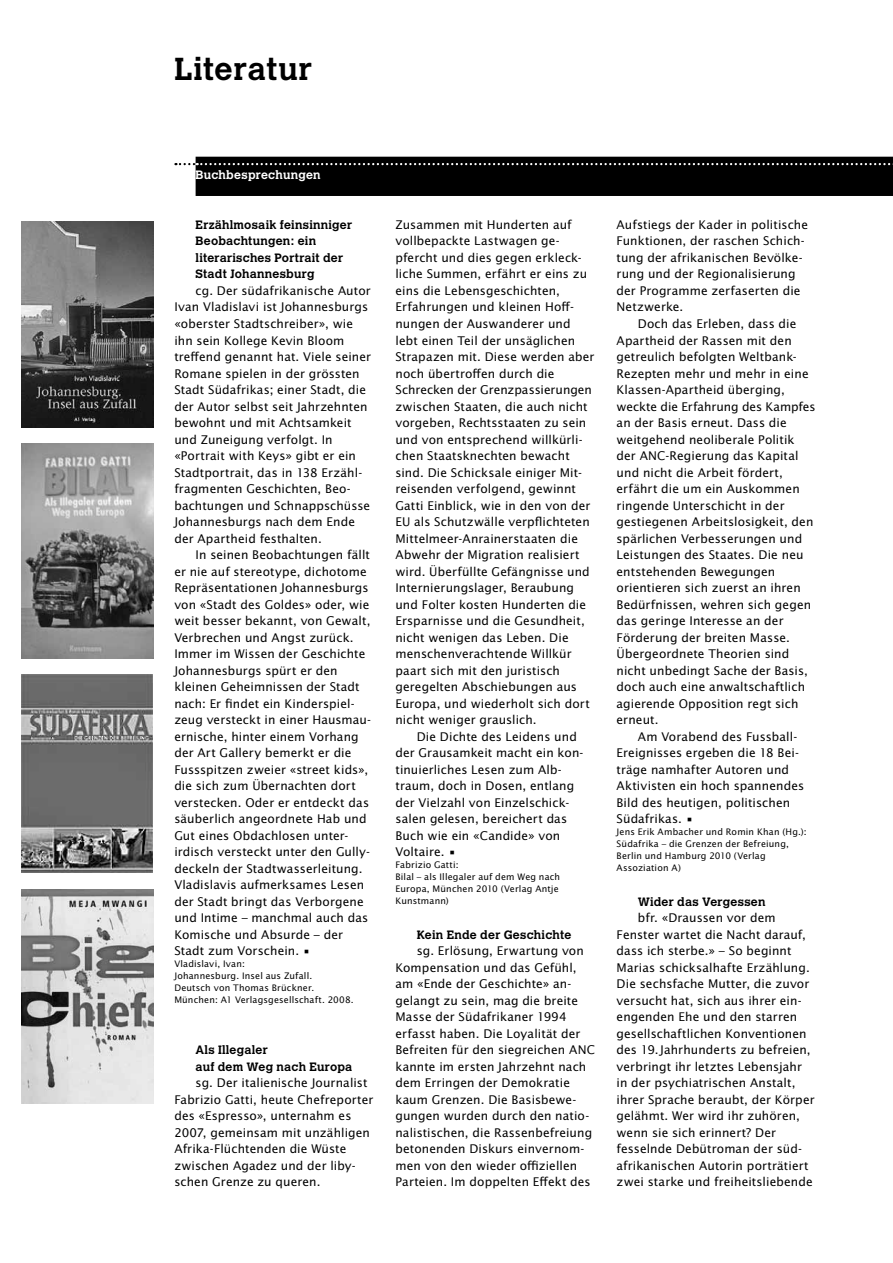
<style>
.page{position:relative;width:893px;height:1263px;background:#fff}
.page>*{position:absolute;margin:0;border:0;box-sizing:border-box;transform-origin:0 0}
.t1{font:700 31.5px "Calvert";letter-spacing:.02em;color:#000}
.t2{font:12px/16.5px "Lucida Sans";letter-spacing:.005em;color:#000}
.t3{font:700 12px/16.5px "Calvert";letter-spacing:.02em;color:#000}
.t4{font:700 12px "Calvert";letter-spacing:.02em;color:#fff}
.t5{font:9px/12px "Lucida Sans";letter-spacing:.015em;color:#000}
</style>
<div class="page">
<div style="left:196px;top:157px;width:697px;height:39px;background:#000"></div>
<svg style="left:175px;top:163px;width:718px;height:2px"></svg>
<img style="left:21px;top:443px;width:132px;height:215px">
<img style="left:21px;top:889px;width:132px;height:214px">
<img style="left:21px;top:222px;width:132px;height:205px">
<img style="left:22px;top:674px;width:131px;height:198px">
<h1 class="t1" style="left:174px;top:49px;width:139px">Literatur</h1>
<p class="t4" style="left:196px;top:168px;width:127px">Buchbesprechungen</p>
<p class="t3" style="left:196px;top:216px;width:158px">Erzählmosaik feinsinniger<br>Beobachtungen: ein literarisches Portrait der<br>Stadt Johannesburg</p>
<p class="t2" style="left:174px;top:282px;width:198px;text-indent:21px">cg. Der südafrikanische Autor<br>Ivan Vladislavi ist Johannesburgs «oberster Stadtschreiber», wie ihn sein Kollege Kevin Bloom treffend genannt hat. Viele seiner<br>Romane spielen in der grössten<br>Stadt Südafrikas; einer Stadt, die der Autor selbst seit Jahrzehnten bewohnt und mit Achtsamkeit und Zuneigung verfolgt. In «Portrait with Keys» gibt er ein<br>Stadtportrait, das in 138 Erzähl&shy;fragmenten Geschichten, Beo&shy;bachtungen und Schnappschüsse<br>Johannesburgs nach dem Ende der Apartheid festhalten.</p>
<p class="t2" style="left:174px;top:546px;width:198px;text-indent:21px">In seinen Beobachtungen fällt er nie auf stereotype, dichotome<br>Repräsentationen Johannesburgs von «Stadt des Goldes» oder, wie weit besser bekannt, von Gewalt,<br>Verbrechen und Angst zurück.<br>Immer im Wissen der Geschichte<br>Johannesburgs spürt er den kleinen Geheimnissen der Stadt nach: Er findet ein Kinderspiel&shy;zeug versteckt in einer Hausmau&shy;ernische, hinter einem Vorhang der Art Gallery bemerkt er die<br>Fussspitzen zweier «street kids», die sich zum Übernachten dort verstecken. Oder er entdeckt das säuberlich angeordnete Hab und<br>Gut eines Obdachlosen unter&shy;irdisch versteckt unter den Gully&shy;deckeln der Stadtwasserleitung.<br>Vladislavis aufmerksames Lesen der Stadt bringt das Verborgene und Intime – manchmal auch das<br>Komische und Absurde – der<br>Stadt zum Vorschein. •</p>
<p class="t5" style="left:174px;top:957px;width:181px">Vladislavi, Ivan:<br>Johannesburg. Insel aus Zufall.<br>Deutsch von Thomas Brückner.<br>München: A1 Verlagsgesellschaft. 2008.</p>
<p class="t3" style="left:196px;top:1041px;width:158px">Als Illegaler<br>auf dem Weg nach Europa</p>
<p class="t2" style="left:174px;top:1074px;width:201px;text-indent:21px">sg. Der italienische Journalist<br>Fabrizio Gatti, heute Chefreporter des «Espresso», unternahm es<br>2007, gemeinsam mit unzähligen<br>Afrika-Flüchtenden die Wüste zwischen Agadez und der liby&shy;schen Grenze zu queren.</p>
<p class="t2" style="left:395px;top:216px;width:201px">Zusammen mit Hunderten auf vollbepackte Lastwagen ge&shy;pfercht und dies gegen erkleck&shy;liche Summen, erfährt er eins zu eins die Lebensgeschichten,<br>Erfahrungen und kleinen Hoff&shy;nungen der Auswanderer und lebt einen Teil der unsäglichen<br>Strapazen mit. Diese werden aber noch übertroffen durch die<br>Schrecken der Grenzpassierungen zwischen Staaten, die auch nicht vorgeben, Rechtsstaaten zu sein und von entsprechend willkürli&shy;chen Staatsknechten bewacht sind. Die Schicksale einiger Mit&shy;reisenden verfolgend, gewinnt<br>Gatti Einblick, wie in den von der<br>EU als Schutzwälle verpflichteten<br>Mittelmeer-Anrainerstaaten die<br>Abwehr der Migration realisiert wird. Überfüllte Gefängnisse und<br>Internierungslager, Beraubung und Folter kosten Hunderten die<br>Ersparnisse und die Gesundheit, nicht wenigen das Leben. Die menschenverachtende Willkür paart sich mit den juristisch geregelten Abschiebungen aus<br>Europa, und wiederholt sich dort nicht weniger grauslich.</p>
<p class="t2" style="left:395px;top:728px;width:190px;text-indent:21px">Die Dichte des Leidens und der Grausamkeit macht ein kon&shy;tinuierliches Lesen zum Alb&shy;traum, doch in Dosen, entlang der Vielzahl von Einzelschick&shy;salen gelesen, bereichert das<br>Buch wie ein «Candide» von<br>Voltaire. •</p>
<p class="t5" style="left:395px;top:858px;width:166px">Fabrizio Gatti:<br>Bilal – als Illegaler auf dem Weg nach<br>Europa, München 2010 (Verlag Antje<br>Kunstmann)</p>
<p class="t3" style="left:417px;top:926px;width:156px">Kein Ende der Geschichte</p>
<p class="t2" style="left:395px;top:942px;width:201px;text-indent:21px">sg. Erlösung, Erwartung von<br>Kompensation und das Gefühl, am «Ende der Geschichte» an&shy;gelangt zu sein, mag die breite<br>Masse der Südafrikaner 1994 erfasst haben. Die Loyalität der<br>Befreiten für den siegreichen ANC kannte im ersten Jahrzehnt nach dem Erringen der Demokratie kaum Grenzen. Die Basisbewe&shy;gungen wurden durch den natio&shy;nalistischen, die Rassenbefreiung betonenden Diskurs einvernom&shy;men von den wieder offiziellen<br>Parteien. Im doppelten Effekt des</p>
<p class="t2" style="left:617px;top:216px;width:193px">Aufstiegs der Kader in politische<br>Funktionen, der raschen Schich&shy;tung der afrikanischen Bevölke&shy;rung und der Regionalisierung der Programme zerfaserten die<br>Netzwerke.</p>
<p class="t2" style="left:638px;top:315px;width:160px">Doch das Erleben, dass die</p>
<p class="t2" style="left:617px;top:332px;width:177px">Apartheid der Rassen mit den</p>
<p class="t2" style="left:617px;top:348px;width:182px">getreulich befolgten Weltbank-</p>
<p class="t2" style="left:617px;top:365px;width:194px">Rezepten mehr und mehr in eine</p>
<p class="t2" style="left:617px;top:381px;width:170px">Klassen-Apartheid überging,</p>
<p class="t2" style="left:617px;top:398px;width:200px">weckte die Erfahrung des Kampfes</p>
<p class="t2" style="left:617px;top:414px;width:172px">an der Basis erneut. Dass die</p>
<p class="t2" style="left:617px;top:431px;width:179px">weitgehend neoliberale Politik</p>
<p class="t2" style="left:617px;top:447px;width:184px">der ANC-Regierung das Kapital</p>
<p class="t2" style="left:617px;top:464px;width:168px">und nicht die Arbeit fördert,</p>
<p class="t2" style="left:617px;top:480px;width:185px">erfährt die um ein Auskommen</p>
<p class="t2" style="left:617px;top:497px;width:170px">ringende Unterschicht in der</p>
<p class="t2" style="left:617px;top:513px;width:198px">gestiegenen Arbeitslosigkeit, den</p>
<p class="t2" style="left:617px;top:530px;width:187px">spärlichen Verbesserungen und</p>
<p class="t2" style="left:617px;top:546px;width:188px">Leistungen des Staates. Die neu</p>
<p class="t2" style="left:617px;top:563px;width:160px">entstehenden Bewegungen</p>
<p class="t2" style="left:617px;top:579px;width:186px">orientieren sich zuerst an ihren</p>
<p class="t2" style="left:617px;top:596px;width:196px">Bedürfnissen, wehren sich gegen</p>
<p class="t2" style="left:617px;top:612px;width:169px">das geringe Interesse an der</p>
<p class="t2" style="left:617px;top:629px;width:175px">Förderung der breiten Masse.</p>
<p class="t2" style="left:617px;top:645px;width:174px">Übergeordnete Theorien sind</p>
<p class="t2" style="left:617px;top:662px;width:193px">nicht unbedingt Sache der Basis,</p>
<p class="t2" style="left:617px;top:678px;width:190px">doch auch eine anwaltschaftlich</p>
<p class="t2" style="left:617px;top:695px;width:183px">agierende Opposition regt sich</p>
<p class="t2" style="left:617px;top:711px;width:44px">erneut.</p>
<p class="t2" style="left:638px;top:728px;width:161px">Am Vorabend des Fussball-</p>
<p class="t2" style="left:617px;top:744px;width:184px">Ereignisses ergeben die 18 Bei-</p>
<p class="t2" style="left:617px;top:761px;width:174px">träge namhafter Autoren und</p>
<p class="t2" style="left:617px;top:777px;width:189px">Aktivisten ein hoch spannendes</p>
<p class="t2" style="left:617px;top:794px;width:175px">Bild des heutigen, politischen</p>
<p class="t2" style="left:617px;top:810px;width:78px">Südafrikas. •</p>
<p class="t5" style="left:617px;top:825px;width:192px">Jens Erik Ambacher und Romin Khan (Hg.):<br>Südafrika – die Grenzen der Befreiung,<br>Berlin und Hamburg 2010 (Verlag<br>Assoziation A)</p>
<p class="t3" style="left:638px;top:893px;width:129px">Wider das Vergessen</p>
<p class="t2" style="left:617px;top:909px;width:200px;text-indent:21px">bfr. «Draussen vor dem<br>Fenster wartet die Nacht darauf, dass ich sterbe.» – So beginnt<br>Marias schicksalhafte Erzählung.<br>Die sechsfache Mutter, die zuvor versucht hat, sich aus ihrer ein&shy;engenden Ehe und den starren gesellschaftlichen Konventionen des 19.Jahrhunderts zu befreien, verbringt ihr letztes Lebensjahr in der psychiatrischen Anstalt, ihrer Sprache beraubt, der Körper gelähmt. Wer wird ihr zuhören, wenn sie sich erinnert? Der fesselnde Debütroman der süd&shy;afrikanischen Autorin porträtiert zwei starke und freiheitsliebende</p>
</div>
